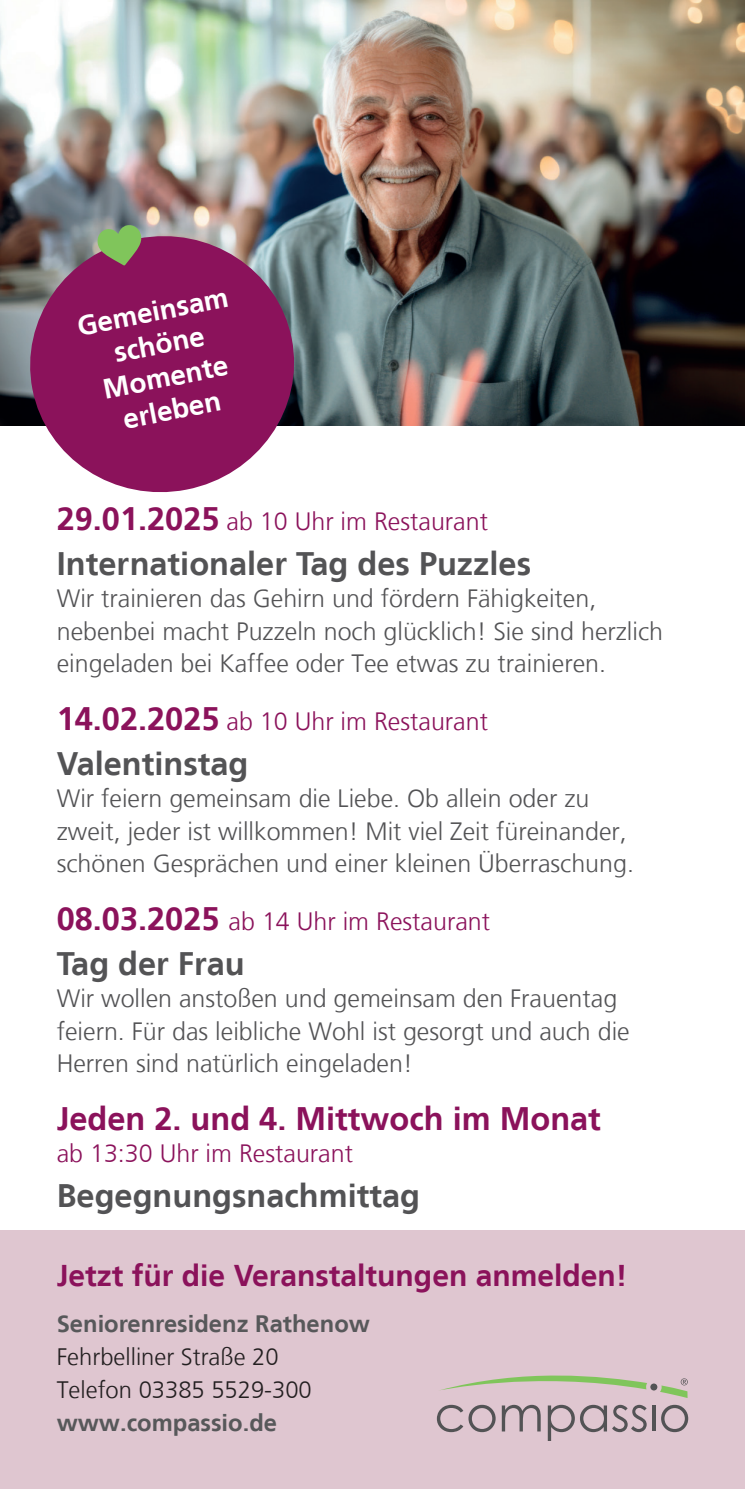
<style>
.page{position:relative;width:745px;height:1489px;background:#fff}
.page>*{position:absolute;margin:0;border:0;box-sizing:border-box;transform-origin:0 0}
.t1{font:700 32.5px "Frutiger LT";color:#535355}
.t2{font:700 32.5px "Frutiger LT";color:#8b125b}
.t3{font:700 30px "Frutiger LT";color:#8b125b}
.t4{font:700 27.75px/33.5px "Frutiger LT";color:#fff;text-align:center}
.t5{font:300 25px/32.5px "Frutiger LT";color:#535355}
.t6{font:300 25px "Frutiger LT";color:#8b125b}
.t7{font:700 23.75px "Frutiger LT";color:#57585a}
.t8{font:300 23.75px/33.2px "Frutiger LT";color:#231f20}
.s1{font-weight:700;font-size:32.5px}
</style>
<div class="page">
<div style="left:0;top:1230px;width:744px;height:258px;background:#dfc6d0"></div>
<img style="left:0;top:0;width:744px;height:425px">
<svg style="left:436px;top:1404px;width:59px;height:27px"></svg>
<svg style="left:501px;top:1404px;width:39px;height:27px"></svg>
<svg style="left:547px;top:1404px;width:99px;height:36px"></svg>
<svg style="left:652px;top:1405px;width:3px;height:26px"></svg>
<svg style="left:661px;top:1404px;width:26px;height:27px"></svg>
<svg style="left:440px;top:1375px;width:247px;height:22px"></svg>
<svg style="left:19px;top:225px;width:286px;height:268px;background:#934174"></svg>
<svg style="left:96px;top:224px;width:46px;height:41px;background:#849764"></svg>
<p class="t4" style="left:74px;top:310px;width:155px;rotate:-11deg">Gemeinsam schöne<br>Momente erleben</p>
<p class="t6" style="left:57px;top:507px;width:432px"><span class="s1">29.01.2025</span> ab 10 Uhr im Restaurant</p>
<h1 class="t1" style="left:57px;top:544px;width:475px">Internationaler Tag des Puzzles</h1>
<p class="t5" style="left:57px;top:582px;width:607px">Wir trainieren das Gehirn und fördern Fähigkeiten, nebenbei macht Puzzeln noch glücklich! Sie sind herzlich eingeladen bei Kaffee oder Tee etwas zu trainieren.</p>
<p class="t6" style="left:57px;top:707px;width:432px"><span class="s1">14.02.2025</span> ab 10 Uhr im Restaurant</p>
<h1 class="t1" style="left:57px;top:744px;width:193px">Valentinstag</h1>
<p class="t5" style="left:57px;top:782px;width:578px">Wir feiern gemeinsam die Liebe. Ob allein oder zu zweit, jeder ist willkommen! Mit viel Zeit füreinander, schönen Gesprächen und einer kleinen Überraschung.</p>
<p class="t6" style="left:57px;top:907px;width:434px"><span class="s1">08.03.2025</span> ab 14 Uhr im Restaurant</p>
<h1 class="t1" style="left:57px;top:944px;width:189px">Tag der Frau</h1>
<p class="t5" style="left:57px;top:982px;width:574px">Wir wollen anstoßen und gemeinsam den Frauentag feiern. Für das leibliche Wohl ist gesorgt und auch die<br>Herren sind natürlich eingeladen!</p>
<h1 class="t2" style="left:57px;top:1099px;width:545px">Jeden 2. und 4. Mittwoch im Monat</h1>
<p class="t6" style="left:57px;top:1139px;width:297px">ab 13:30 Uhr im Restaurant</p>
<h1 class="t1" style="left:57px;top:1176px;width:364px">Begegnungsnachmittag</h1>
<p class="t3" style="left:57px;top:1258px;width:572px">Jetzt für die Veranstaltungen anmelden!</p>
<p class="t7" style="left:57px;top:1309px;width:314px">Seniorenresidenz Rathenow</p>
<p class="t8" style="left:57px;top:1339px;width:256px">Fehrbelliner Straße 20<br>Telefon 03385 5529-300</p>
<p class="t7" style="left:57px;top:1408px;width:222px">www.compassio.de</p>
</div>
